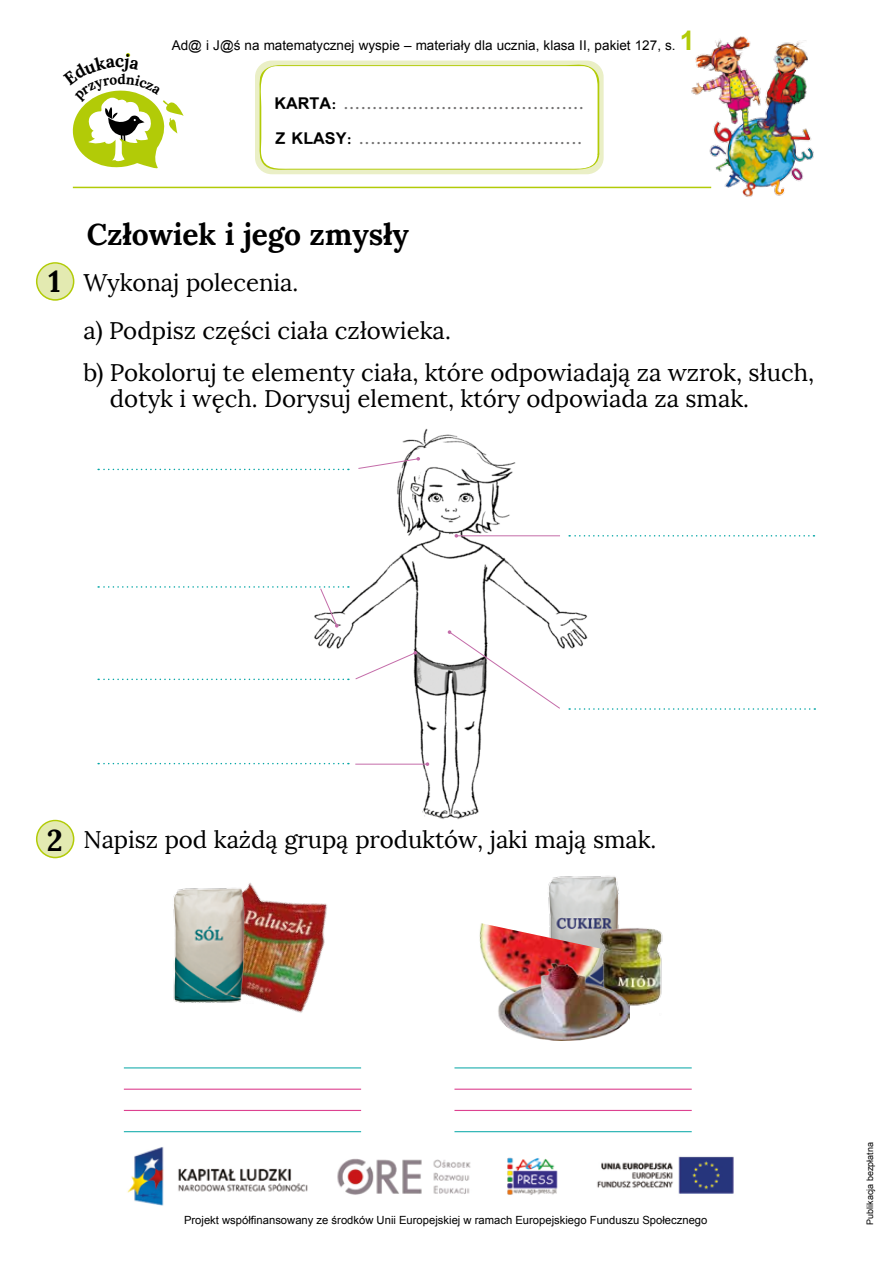
<style>
.page{position:relative;width:893px;height:1263px;background:#fff}
.page>*{position:absolute;margin:0;border:0;box-sizing:border-box;transform-origin:0 0}
.t1{font:700 30px "Lora";letter-spacing:-.005em;color:#000}
.t2{font:24px/41.4px "Lora";color:#000}
.t3{font:700 18px/35.2px "Simplified Arabic";color:#706f6f}
.t4{font:700 17.55px "Lora";color:#000}
.t5{font:700 13.95px "Lora";color:#000}
.t6{font:13.5px "Arial";color:#000}
.t7{font:11.25px "Arial";color:#000}
.t8{font:9px "Arial";color:#000}
.s1{font-weight:700;font-size:27px;color:#b2cb07}
.s2{color:#000}
</style>
<div class="page">
<img style="left:127px;top:1147px;width:607px;height:59px">
<img style="left:690px;top:36px;width:124px;height:161px">
<hr style="left:73px;top:187px;width:638px;height:1px;background:#b2cb07">
<div style="left:255px;top:61px;width:349px;height:113px;background:#eaefc6;border-radius:17px"></div>
<svg style="left:256px;top:64px;width:345px;height:107px;background:#fbfcf5"></svg>
<svg style="left:36px;top:262px;width:38px;height:39px"></svg>
<svg style="left:36px;top:820px;width:38px;height:38px"></svg>
<img style="left:305px;top:428px;width:289px;height:391px">
<svg style="left:357px;top:457px;width:63px;height:12px"></svg>
<hr style="left:355px;top:764px;width:72px;height:1px;background:#c46ca9">
<svg style="left:448px;top:630px;width:113px;height:80px"></svg>
<hr style="left:456px;top:535px;width:104px;height:1px;background:#c46ca9">
<svg style="left:569px;top:535px;width:245px;height:1px"></svg>
<svg style="left:569px;top:708px;width:246px;height:2px"></svg>
<svg style="left:98px;top:469px;width:251px;height:1px"></svg>
<svg style="left:98px;top:586px;width:251px;height:42px"></svg>
<svg style="left:98px;top:651px;width:319px;height:29px"></svg>
<svg style="left:98px;top:763px;width:251px;height:1px"></svg>
<hr style="left:124px;top:1067px;width:237px;height:1px;background:#00a5a5">
<hr style="left:124px;top:1131px;width:237px;height:1px;background:#00a5a5">
<hr style="left:124px;top:1088px;width:237px;height:2px;background:#dd4290">
<hr style="left:124px;top:1110px;width:237px;height:1px;background:#dd4290">
<hr style="left:454px;top:1067px;width:238px;height:1px;background:#00a5a5">
<hr style="left:454px;top:1131px;width:238px;height:1px;background:#00a5a5">
<hr style="left:454px;top:1088px;width:238px;height:2px;background:#dd4290">
<hr style="left:454px;top:1110px;width:238px;height:1px;background:#dd4290">
<img style="left:253px;top:886px;width:74px;height:127px">
<img style="left:173px;top:882px;width:80px;height:121px">
<img style="left:548px;top:876px;width:71px;height:44px">
<img style="left:595px;top:917px;width:68px;height:89px">
<img style="left:479px;top:920px;width:132px;height:56px">
<img style="left:494px;top:963px;width:136px;height:78px">
<svg style="left:72px;top:53px;width:112px;height:116px"></svg>
<p class="t4" style="left:115px;top:50px;width:11px">c</p>
<p class="t5" style="left:118px;top:70px;width:10px">d</p>
<p class="t6" style="left:172px;top:36px;width:525px">Ad@ i J@ś na matematycznej wyspie – materiały dla ucznia, klasa II, pakiet 127, s. <span class="s1">1</span></p>
<p class="t3" style="left:274px;top:86px;width:311px"><span class="s2">KARTA:</span> ..........................................<br><span class="s2">Z KLASY:</span> .......................................</p>
<p class="t1" style="left:49px;top:262px;width:14px">1</p>
<p class="t1" style="left:87px;top:214px;width:324px">Człowiek i jego zmysły</p>
<p class="t2" style="left:84px;top:261px;width:216px">Wykonaj polecenia.</p>
<p class="t4" style="left:123px;top:226px;width:11px">c</p>
<p class="t2" style="left:84px;top:310px;width:732px">a) Podpisz części ciała człowieka.<br>b) Pokoloruj te elementy ciała, które odpowiadają za wzrok, słuch,</p>
<p class="t2" style="left:110px;top:378px;width:641px">dotyk i węch. Dorysuj element, który odpowiada za smak.</p>
<p class="t4" style="left:131px;top:383px;width:11px">c</p>
<p class="t1" style="left:47px;top:821px;width:17px">2</p>
<p class="t2" style="left:84px;top:819px;width:574px">Napisz pod każdą grupą produktów, jaki mają smak.</p>
<p class="t7" style="left:184px;top:1212px;width:525px">Projekt współfinansowany ze środków Unii Europejskiej w ramach Europejskiego Funduszu Społecznego</p>
<p class="t8" style="left:864px;top:1225px;width:84px;rotate:-90deg">Publikacja bezpłatna</p>
</div>
